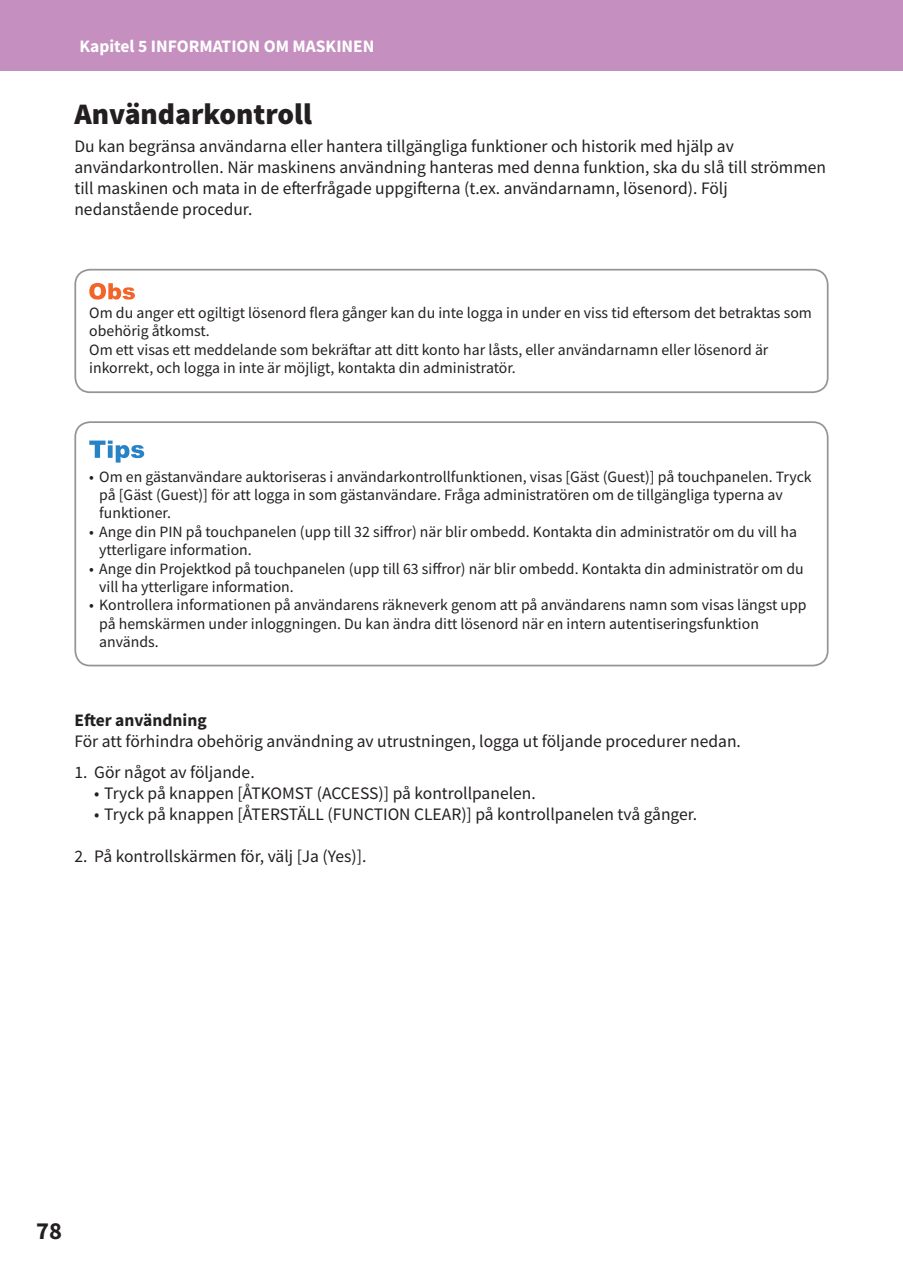
<style>
.page{position:relative;width:903px;height:1275px;background:#fff}
.page>*{position:absolute;margin:0;border:0;box-sizing:border-box;transform-origin:0 0}
.t1{font:900 29.75px "Source Sans Pro";color:#231f20}
.t2{font:700 24.5px "Source Sans Pro";color:#231f20}
.t3{font:17.5px/21px "Source Sans Pro";color:#231f20}
.t4{font:700 17.5px "Source Sans Pro";color:#fff}
.t5{font:700 17.5px "Source Sans Pro";color:#231f20}
.t6{font:15.75px/18.4px "Source Sans Pro";color:#231f20}
</style>
<div class="page">
<div style="left:0;top:0;width:903px;height:71px;background:#c590c0"></div>
<div style="left:74px;top:269px;width:754px;height:124px;border:2px solid #939598;border-radius:15px"></div>
<svg style="left:89px;top:283px;width:46px;height:17px"></svg>
<div style="left:74px;top:421px;width:754px;height:245px;border:2px solid #939598;border-radius:15px"></div>
<svg style="left:89px;top:441px;width:55px;height:22px"></svg>
<p class="t4" style="left:79px;top:34px;width:297px">Kapitel 5 INFORMATION OM MASKINEN</p>
<h1 class="t1" style="left:74px;top:93px;width:239px">Användarkontroll</h1>
<p class="t3" style="left:74px;top:136px;width:753px">Du kan begränsa användarna eller hantera tillgängliga funktioner och historik med hjälp av användarkontrollen. När maskinens användning hanteras med denna funktion, ska du slå till strömmen till maskinen och mata in de efterfrågade uppgifterna (t.ex. användarnamn, lösenord). Följ nedanstående procedur.</p>
<p class="t6" style="left:89px;top:303px;width:724px">Om du anger ett ogiltigt lösenord flera gånger kan du inte logga in under en viss tid eftersom det betraktas som obehörig åtkomst.<br>Om ett visas ett meddelande som bekräftar att ditt konto har låsts, eller användarnamn eller lösenord är inkorrekt, och logga in inte är möjligt, kontakta din administratör.</p>
<p class="t6" style="left:99px;top:467px;width:714px;text-indent:-10px">• Om en gästanvändare auktoriseras i användarkontrollfunktionen, visas [Gäst (Guest)] på touchpanelen. Tryck på [Gäst (Guest)] för att logga in som gästanvändare. Fråga administratören om de tillgängliga typerna av funktioner.</p>
<p class="t6" style="left:99px;top:522px;width:699px;text-indent:-10px">• Ange din PIN på touchpanelen (upp till 32 siffror) när blir ombedd. Kontakta din administratör om du vill ha ytterligare information.</p>
<p class="t6" style="left:99px;top:559px;width:706px;text-indent:-10px">• Ange din Projektkod på touchpanelen (upp till 63 siffror) när blir ombedd. Kontakta din administratör om du vill ha ytterligare information.</p>
<p class="t6" style="left:99px;top:596px;width:709px;text-indent:-10px">• Kontrollera informationen på användarens räkneverk genom att på användarens namn som visas längst upp på hemskärmen under inloggningen. Du kan ändra ditt lösenord när en intern autentiseringsfunktion används.</p>
<p class="t5" style="left:74px;top:709px;width:134px">Efter användning</p>
<p class="t3" style="left:74px;top:731px;width:668px">För att förhindra obehörig användning av utrustningen, logga ut följande procedurer nedan.</p>
<p class="t3" style="left:74px;top:762px;width:182px">1. Gör något av följande.</p>
<p class="t3" style="left:94px;top:783px;width:443px">• Tryck på knappen [ÅTKOMST (ACCESS)] på kontrollpanelen.</p>
<p class="t3" style="left:94px;top:804px;width:604px">• Tryck på knappen [ÅTERSTÄLL (FUNCTION CLEAR)] på kontrollpanelen två gånger.</p>
<p class="t3" style="left:74px;top:846px;width:293px">2. På kontrollskärmen för, välj [Ja (Yes)].</p>
<h2 class="t2" style="left:36px;top:1214px;width:27px">78</h2>
</div>
